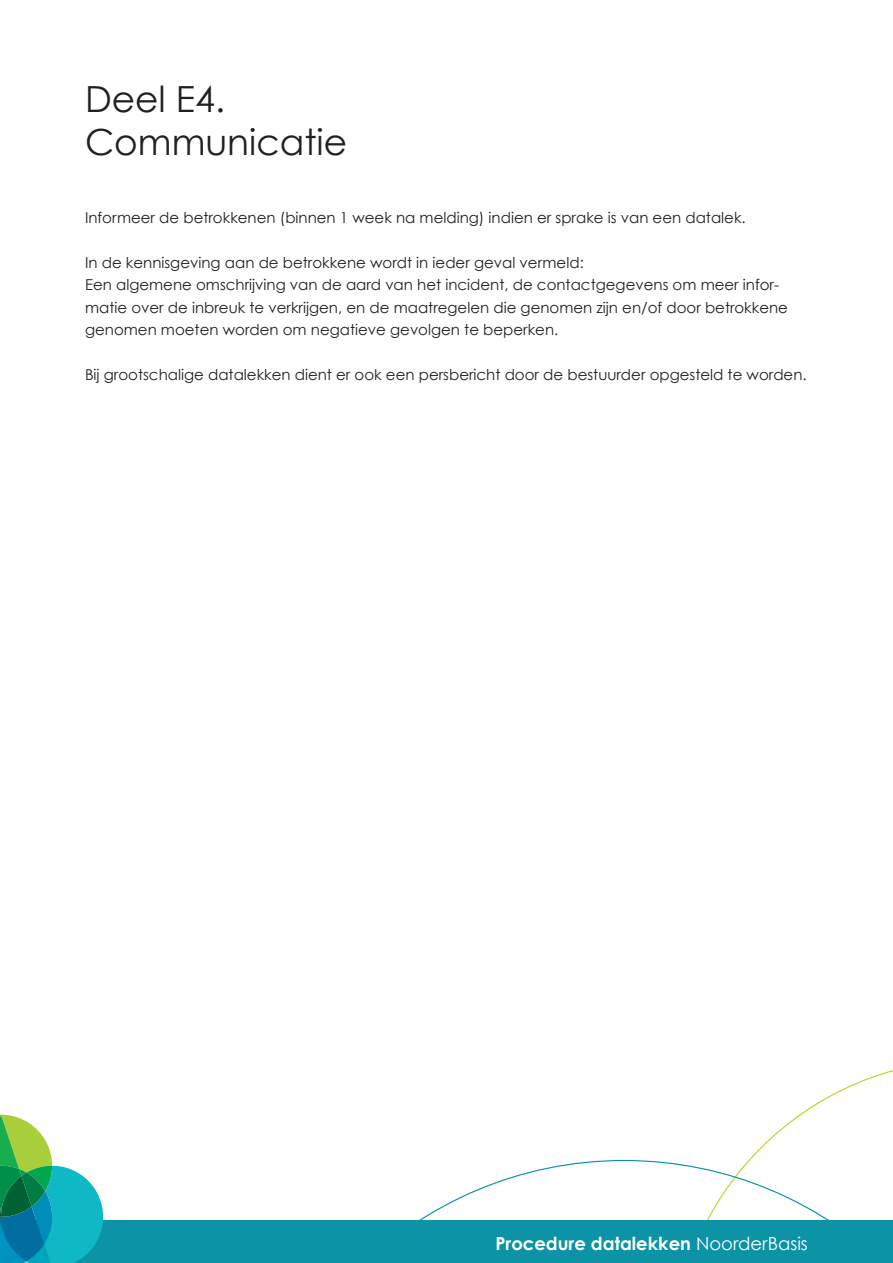
<style>
.page{position:relative;width:893px;height:1263px;background:#fff}
.page>*{position:absolute;margin:0;border:0;box-sizing:border-box;transform-origin:0 0}
.t1{font:36px/43.2px "Century Gothic";color:#231f20}
.t2{font:700 18px "Century Gothic";color:#fff}
.t3{font:15px/22.5px "Century Gothic";color:#231f20}
.s1{font-weight:400}
</style>
<div class="page">
<svg style="left:749px;top:1070px;width:144px;height:90px"></svg>
<svg style="left:419px;top:1160px;width:410px;height:60px"></svg>
<div style="left:0;top:1220px;width:893px;height:43px;background:#0c93a6"></div>
<svg style="left:0;top:1115px;width:103px;height:148px"></svg>
<h1 class="t1" style="left:85px;top:77px;width:264px">Deel E4.<br>Communicatie</h1>
<p class="t3" style="left:85px;top:206px;width:662px">Informeer de betrokkenen (binnen 1 week na melding) indien er sprake is van een datalek.</p>
<p class="t3" style="left:85px;top:251px;width:704px">In de kennisgeving aan de betrokkene wordt in ieder geval vermeld:<br>Een algemene omschrijving van de aard van het incident, de contactgegevens om meer infor&shy;matie over de inbreuk te verkrijgen, en de maatregelen die genomen zijn en/of door betrokkene genomen moeten worden om negatieve gevolgen te beperken.</p>
<p class="t3" style="left:85px;top:363px;width:723px">Bij grootschalige datalekken dient er ook een persbericht door de bestuurder opgesteld te worden.</p>
<p class="t2" style="left:495px;top:1232px;width:314px">Procedure datalekken <span class="s1">NoorderBasis</span></p>
</div>
